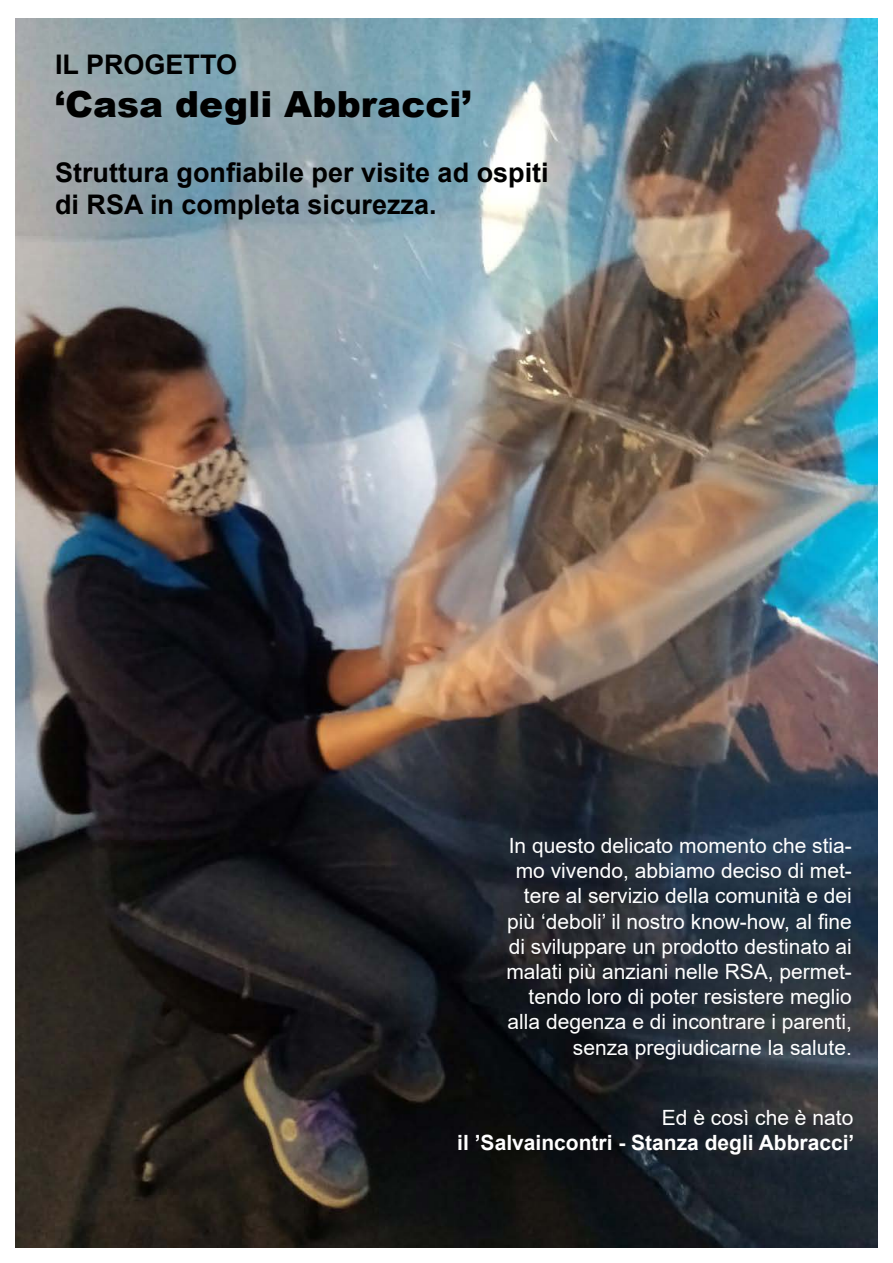
<style>
.page{position:relative;width:893px;height:1263px;background:#fff}
.page>*{position:absolute;margin:0;border:0;box-sizing:border-box;transform-origin:0 0}
.t1{font:900 36px "Arial";color:#000}
.t2{font:700 27px/32.4px "Arial";color:#000}
.t3{font:21px/25.2px "Arial";color:#fff;text-align:right}
.t4{font:700 21px "Arial";color:#fff}
</style>
<div class="page">
<img style="left:16px;top:18px;width:861px;height:1229px">
<p class="t2" style="left:55px;top:48px;width:184px">IL PROGETTO</p>
<h1 class="t1" style="left:55px;top:78px;width:418px">‘Casa degli Abbracci’</h1>
<p class="t2" style="left:55px;top:156px;width:495px">Struttura gonfiabile per visite ad ospiti di RSA in completa sicurezza.</p>
<p class="t3" style="left:506px;top:833px;width:347px">In questo delicato momento che stia&shy;mo vivendo, abbiamo deciso di met&shy;tere al servizio della comunità e dei più ‘deboli’ il nostro know-how, al fine di sviluppare un prodotto destinato ai malati più anziani nelle RSA, permet&shy;tendo loro di poter resistere meglio alla degenza e di incontrare i parenti, senza pregiudicarne la salute.</p>
<p class="t3" style="left:662px;top:1105px;width:193px">Ed è così che è nato</p>
<p class="t4" style="left:457px;top:1128px;width:399px">il ’Salvaincontri - Stanza degli Abbracci’</p>
</div>
